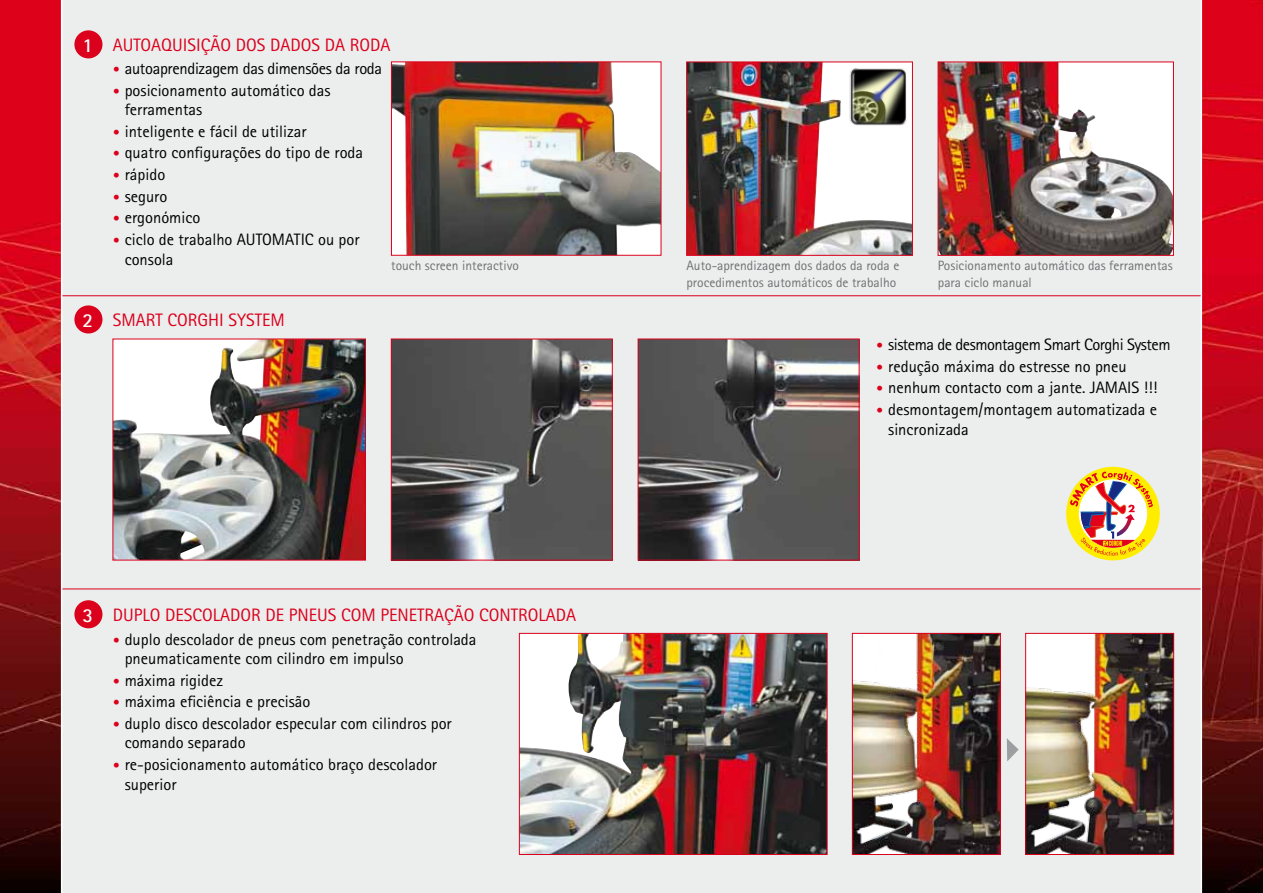
<style>
.page{position:relative;width:1263px;height:893px;background:#fff}
.page>*{position:absolute;margin:0;border:0;box-sizing:border-box;transform-origin:0 0}
.t1{font:700 19.8px "Rotis Sans Serif Std";color:#fff}
.t2{font:18px "Rotis Sans Serif Std";color:#db001b}
.t3{font:16.5px/19.5px "Rotis Sans Serif Std";color:#000}
.t4{font:16.5px "Rotis Sans Serif Std";letter-spacing:-.03em;color:#000}
.t5{font:16.5px "Rotis Sans Serif Std";letter-spacing:-.02em;color:#000}
.t6{font:13.5px/16.2px "Rotis Sans Serif Std";color:#707172}
.s1{font-weight:700;font-size:13.5px;color:#db001b}
.s2{font-weight:700;font-size:19.8px;color:#fff}
</style>
<div class="page">
<img style="left:0;top:0;width:1263px;height:893px">
<div style="left:61px;top:0;width:1141px;height:893px;background:#eceded"></div>
<img style="left:521px;top:635px;width:304px;height:218px">
<div style="left:519px;top:633px;width:308px;height:222px;border:1px solid #db001b"></div>
<img style="left:115px;top:341px;width:249px;height:217px">
<div style="left:113px;top:339px;width:253px;height:221px;border:1px solid #db001b"></div>
<img style="left:854px;top:635px;width:144px;height:218px">
<div style="left:852px;top:633px;width:148px;height:222px;border:1px solid #db001b"></div>
<img style="left:1027px;top:635px;width:145px;height:218px">
<div style="left:1025px;top:633px;width:149px;height:222px;border:1px solid #db001b"></div>
<img style="left:393px;top:341px;width:217px;height:217px">
<img style="left:640px;top:341px;width:217px;height:217px">
<img style="left:393px;top:64px;width:266px;height:189px">
<div style="left:391px;top:62px;width:270px;height:193px;border:1px solid #db001b"></div>
<img style="left:940px;top:64px;width:232px;height:190px">
<div style="left:938px;top:62px;width:236px;height:194px;border:1px solid #db001b"></div>
<img style="left:688px;top:64px;width:223px;height:190px">
<div style="left:686px;top:62px;width:227px;height:194px;border:1px solid #db001b"></div>
<div style="left:74px;top:305px;width:28px;height:28px;background:#db001b;border-radius:50%"></div>
<div style="left:74px;top:600px;width:28px;height:28px;background:#db001b;border-radius:50%"></div>
<div style="left:74px;top:30px;width:28px;height:28px;background:#db001b;border-radius:50%"></div>
<img style="left:843px;top:68px;width:66px;height:58px">
<div style="left:1066px;top:467px;width:94px;height:93px;background:#ffed00;border-radius:50%"></div>
<svg style="left:1070px;top:472px;width:83px;height:84px"></svg>
<svg style="left:1007px;top:738px;width:12px;height:23px"></svg>
<hr style="left:62px;top:295px;width:1138px;height:1px;background:#db001b">
<hr style="left:62px;top:589px;width:1138px;height:1px;background:#db001b">
<p class="t1" style="left:83px;top:33px;width:12px">1</p>
<p class="t2" style="left:113px;top:34px;width:11px">autoaquisição</p>
<p class="t2" style="left:236px;top:34px;width:11px">dos</p>
<p class="t2" style="left:270px;top:34px;width:11px">dados</p>
<p class="t2" style="left:325px;top:34px;width:36px">da roda</p>
<p class="t5" style="left:113px;top:59px;width:271px"><span class="s1">•</span> autoaprendizagem das dimensões da roda</p>
<p class="t3" style="left:125px;top:80px;width:207px;text-indent:-12px"><span class="s1">•</span> posicionamento automático das ferramentas</p>
<p class="t3" style="left:113px;top:121px;width:196px"><span class="s1">•</span> inteligente e fácil de utilizar</p>
<p class="t3" style="left:113px;top:143px;width:252px"><span class="s1">•</span> quatro configurações do tipo de roda</p>
<p class="t3" style="left:113px;top:165px;width:54px"><span class="s1">•</span> rápido</p>
<p class="t3" style="left:113px;top:186px;width:56px"><span class="s1">•</span> seguro</p>
<p class="t3" style="left:113px;top:208px;width:89px"><span class="s1">•</span> ergonómico</p>
<p class="t3" style="left:125px;top:230px;width:236px;text-indent:-12px"><span class="s1">•</span> ciclo de trabalho AUTOMATIC ou por consola</p>
<p class="t6" style="left:391px;top:258px;width:129px">touch screen interactivo</p>
<p class="t6" style="left:686px;top:258px;width:214px">Auto-aprendizagem dos dados da roda e procedimentos automáticos de trabalho</p>
<p class="t6" style="left:938px;top:258px;width:236px">Posicionamento automático das ferramentas para ciclo manual</p>
<p class="t2" style="left:83px;top:309px;width:204px"><span class="s2">2</span> SMART CORGHI SYSTEM</p>
<p class="t1" style="left:83px;top:603px;width:12px">3</p>
<p class="t2" style="left:113px;top:604px;width:21px">Duplo</p>
<p class="t2" style="left:165px;top:604px;width:11px">descolador</p>
<p class="t2" style="left:265px;top:604px;width:34px">de pneus</p>
<p class="t2" style="left:341px;top:604px;width:12px">com</p>
<p class="t2" style="left:380px;top:604px;width:11px">penetração</p>
<p class="t2" style="left:479px;top:604px;width:11px">controlada</p>
<p class="t3" style="left:125px;top:629px;width:353px;text-indent:-12px"><span class="s1">•</span> duplo descolador de pneus com penetração controlada pneumaticamente com cilindro em impulso</p>
<p class="t3" style="left:113px;top:670px;width:112px"><span class="s1">•</span> máxima rigidez</p>
<p class="t3" style="left:113px;top:692px;width:199px"><span class="s1">•</span> máxima eficiência e precisão</p>
<p class="t3" style="left:125px;top:713px;width:329px;text-indent:-12px"><span class="s1">•</span> duplo disco descolador especular com cilindros por comando separado</p>
<p class="t3" style="left:125px;top:755px;width:314px;text-indent:-12px"><span class="s1">•</span> re-posicionamento automático braço descolador superior</p>
<p class="t4" style="left:876px;top:335px;width:296px"><span class="s1">•</span> sistema de desmontagem Smart Corghi System</p>
<p class="t3" style="left:876px;top:356px;width:252px"><span class="s1">•</span> redução máxima do estresse no pneu</p>
<p class="t3" style="left:876px;top:378px;width:283px"><span class="s1">•</span> nenhum contacto com a jante. JAMAIS !!!</p>
<p class="t3" style="left:888px;top:400px;width:270px;text-indent:-12px"><span class="s1">•</span> desmontagem/montagem automatizada e sincronizada</p>
</div>
